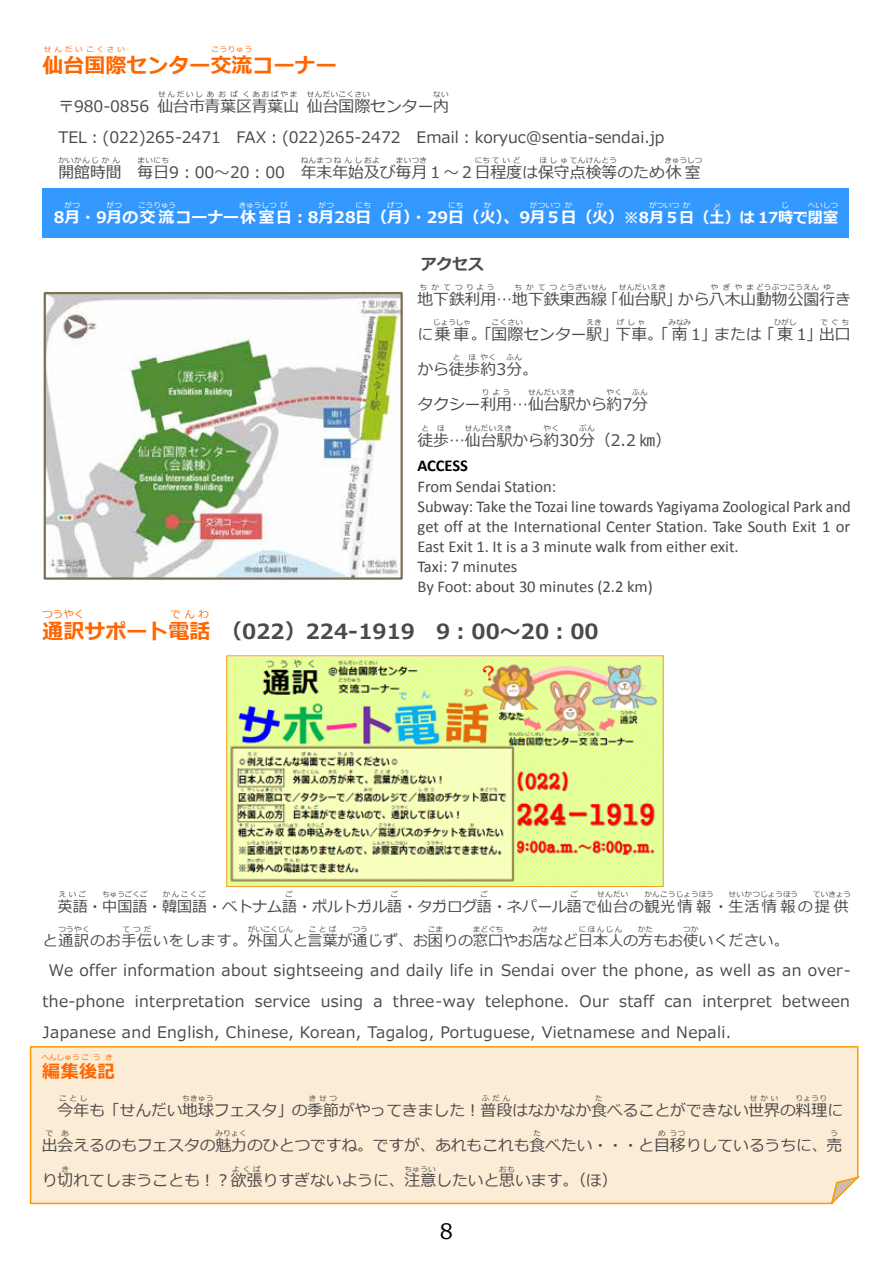
<style>
.page{position:relative;width:893px;height:1263px;background:#fff}
.page>*{position:absolute;margin:0;border:0;box-sizing:border-box;transform-origin:0 0}
.t1{font:21.3px "Meiryo";color:#000}
.t2{font:700 20.85px "Meiryo";letter-spacing:.005em;color:#4c4949}
.t3{font:700 20.85px "Meiryo";color:#f60}
.t4{font:700 18px "Meiryo";color:#f60}
.t5{font:16.5px/20.1px "Calibri";letter-spacing:-.005em;color:#4c4949}
.t6{font:700 16.5px "Calibri";letter-spacing:-.005em;color:#000}
.t7{font:15.9px/30.8px "Meiryo";color:#4c4949}
.t8{font:700 15.9px "Meiryo";letter-spacing:.005em;color:#fff}
.t9{font:italic 700 15.9px "Meiryo";color:#4c4949}
.t10{font:15.15px "Meiryo";color:#4c4949}
.t11{font:10.5px "Meiryo";color:#f60}
.t12{font:7.5px "Meiryo";letter-spacing:.05em;color:#4c4949}
.t13{font:7.5px "Meiryo";color:#fff}
.t14{font:7.5px "Meiryo";letter-spacing:.025em;color:#4c4949}
.t15{font:7.5px "Meiryo";letter-spacing:.29em;color:#4c4949}
.t16{font:7.5px "Meiryo";letter-spacing:.145em;color:#4c4949}
.t17{font:7.5px "Meiryo";letter-spacing:.38em;color:#f60}
.t18{font:7.5px "Meiryo";color:#f60}
.t19{font:7.5px "Meiryo";letter-spacing:.14em;color:#4c4949}
.t20{font:7.5px "Meiryo";letter-spacing:.5em;color:#4c4949}
.t21{font:7.5px "Meiryo";letter-spacing:.31em;color:#f60}
.s1{font-size:15.15px}
</style>
<div class="page">
<img style="left:228px;top:657px;width:434px;height:228px">
<div style="left:226px;top:655px;width:438px;height:232px;border:1px solid #f0a22e"></div>
<img style="left:47px;top:295px;width:353px;height:282px">
<div style="left:44px;top:292px;width:359px;height:288px;border:2px solid #7c7154"></div>
<div style="left:42px;top:188px;width:807px;height:50px;background:#39f"></div>
<div style="left:29px;top:1046px;width:831px;height:159px;background:#fcecd5"></div>
<p class="t17" style="left:44px;top:44px;width:83px">せんだいこくさい</p>
<p class="t21" style="left:211px;top:44px;width:43px">こうりゅう</p>
<h2 class="t3" style="left:42px;top:50px;width:296px">仙台国際センター交流コーナー</h2>
<p class="t12" style="left:158px;top:89px;width:46px">せんだいし</p>
<p class="t15" style="left:207px;top:89px;width:92px">あおばくあおばやま</p>
<p class="t12" style="left:307px;top:89px;width:65px">せんだいこくさい</p>
<p class="t12" style="left:433px;top:89px;width:17px">ない</p>
<p class="t7" style="left:58px;top:120px;width:607px;line-height:35px">TEL：(022)265-2471 FAX：(022)265-2472 Email：koryuc@sentia-sendai.jp開館時間</p>
<p class="t7" style="left:58px;top:91px;width:242px">〒980-0856 仙台市青葉区青葉山</p>
<p class="t7" style="left:307px;top:91px;width:144px">仙台国際センター内</p>
<p class="t12" style="left:138px;top:155px;width:33px">まいにち</p>
<p class="t16" style="left:301px;top:155px;width:80px">ねんまつねんしおよ</p>
<p class="t12" style="left:396px;top:155px;width:33px">まいつき</p>
<p class="t12" style="left:475px;top:155px;width:47px">にちていど</p>
<p class="t12" style="left:539px;top:155px;width:79px">ほしゅてんけんとう</p>
<p class="t12" style="left:664px;top:155px;width:39px">きゅうしつ</p>
<p class="t19" style="left:58px;top:155px;width:63px">かいかんじかん</p>
<p class="t7" style="left:138px;top:157px;width:564px">毎日9：00～20：00 年末年始及び毎月１～２日程度は保守点検等のため休室</p>
<p class="t13" style="left:64px;top:200px;width:17px">がつ</p>
<p class="t13" style="left:107px;top:200px;width:17px">がつ</p>
<p class="t13" style="left:138px;top:200px;width:39px">こうりゅう</p>
<p class="t13" style="left:239px;top:200px;width:39px">きゅうしつ</p>
<p class="t13" style="left:280px;top:200px;width:9px">び</p>
<p class="t13" style="left:318px;top:200px;width:17px">がつ</p>
<p class="t13" style="left:355px;top:200px;width:17px">にち</p>
<p class="t13" style="left:387px;top:200px;width:17px">げつ</p>
<p class="t13" style="left:448px;top:200px;width:17px">にち</p>
<p class="t13" style="left:484px;top:200px;width:9px">か</p>
<p class="t13" style="left:530px;top:200px;width:32px">がついつ</p>
<p class="t13" style="left:565px;top:200px;width:9px">か</p>
<p class="t13" style="left:596px;top:200px;width:9px">か</p>
<p class="t13" style="left:649px;top:200px;width:32px">がついつ</p>
<p class="t13" style="left:683px;top:200px;width:9px">か</p>
<p class="t13" style="left:713px;top:202px;width:9px">ど</p>
<p class="t13" style="left:782px;top:200px;width:9px">じ</p>
<p class="t13" style="left:808px;top:200px;width:32px">へいしつ</p>
<p class="t8" style="left:54px;top:206px;width:786px">8月・9月の交流コーナー休室日：8月28日（月）・29日（火）、9月5日（火）<span class="s1">※8月 5 日（土）は 17時で閉室</span></p>
<p class="t11" style="left:42px;top:606px;width:43px">つうやく</p>
<p class="t11" style="left:170px;top:606px;width:40px">でんわ</p>
<h2 class="t3" style="left:42px;top:616px;width:169px">通訳サポート電話</h2>
<p class="t9" style="left:421px;top:253px;width:65px">アクセス</p>
<p class="t7" style="left:417px;top:284px;width:191px">地下鉄利用…地下鉄東西線</p>
<p class="t12" style="left:619px;top:282px;width:49px">せんだいえき</p>
<p class="t12" style="left:711px;top:282px;width:110px">やぎやまどうぶつこうえん</p>
<p class="t12" style="left:823px;top:282px;width:9px">ゆ</p>
<p class="t7" style="left:417px;top:320px;width:435px">に乗車。「国際センター駅」下車。「南 1」または「東 1」出口</p>
<p class="t20" style="left:420px;top:282px;width:76px">ちかてつりよう</p>
<p class="t12" style="left:514px;top:282px;width:94px">ちかてつとうざいせん</p>
<p class="t7" style="left:603px;top:284px;width:250px">「仙台駅」から八木山動物公園行き</p>
<p class="t12" style="left:433px;top:317px;width:39px">じょうしゃ</p>
<p class="t12" style="left:492px;top:317px;width:33px">こくさい</p>
<p class="t12" style="left:586px;top:317px;width:17px">えき</p>
<p class="t12" style="left:617px;top:317px;width:30px">げしゃ</p>
<p class="t12" style="left:668px;top:317px;width:24px">みなみ</p>
<p class="t12" style="left:774px;top:317px;width:24px">ひがし</p>
<p class="t12" style="left:820px;top:317px;width:30px">でぐち</p>
<p class="t7" style="left:417px;top:355px;width:122px">から徒歩約3分。</p>
<p class="t12" style="left:453px;top:352px;width:25px">と ほ</p>
<p class="t12" style="left:480px;top:352px;width:17px">やく</p>
<p class="t12" style="left:506px;top:352px;width:17px">ふん</p>
<p class="t7" style="left:417px;top:390px;width:232px">タクシー利用…仙台駅から約7分</p>
<p class="t12" style="left:482px;top:387px;width:30px">りよう</p>
<p class="t12" style="left:528px;top:387px;width:49px">せんだいえき</p>
<p class="t12" style="left:606px;top:387px;width:17px">やく</p>
<p class="t12" style="left:632px;top:387px;width:17px">ふん</p>
<p class="t7" style="left:417px;top:425px;width:255px">徒歩…仙台駅から約30分（2.2 ㎞）</p>
<p class="t12" style="left:421px;top:423px;width:25px">と ほ</p>
<p class="t12" style="left:465px;top:423px;width:49px">せんだいえき</p>
<p class="t12" style="left:543px;top:423px;width:17px">やく</p>
<p class="t12" style="left:579px;top:423px;width:17px">ぷん</p>
<p class="t6" style="left:417px;top:454px;width:52px">ACCESS</p>
<p class="t5" style="left:417px;top:476px;width:435px">From Sendai Station:<br>Subway: Take the Tozai line towards Yagiyama Zoological Park and get off at the International Center Station. Take South Exit 1 or East Exit 1. It is a 3 minute walk from either exit.<br>Taxi: 7 minutes<br>By Foot: about 30 minutes (2.2 km)</p>
<h2 class="t2" style="left:221px;top:616px;width:379px">（022）224-1919 9：00～20：00</h2>
<p class="t12" style="left:59px;top:889px;width:29px">えいご</p>
<p class="t12" style="left:102px;top:889px;width:47px">ちゅうごくご</p>
<p class="t12" style="left:163px;top:889px;width:45px">かんこくご</p>
<p class="t12" style="left:286px;top:889px;width:9px">ご</p>
<p class="t12" style="left:391px;top:889px;width:9px">ご</p>
<p class="t12" style="left:480px;top:889px;width:9px">ご</p>
<p class="t12" style="left:570px;top:889px;width:9px">ご</p>
<p class="t12" style="left:597px;top:889px;width:33px">せんだい</p>
<p class="t14" style="left:644px;top:889px;width:71px">かんこうじょうほう</p>
<p class="t14" style="left:729px;top:889px;width:71px">せいかつじょうほう</p>
<p class="t12" style="left:813px;top:889px;width:39px">ていきょう</p>
<p class="t10" style="left:42px;top:930px;width:748px">と通訳のお手伝いをします。外国人と言葉が通じず、お困りの窓口やお店など日本人の方もお使いください。</p>
<p class="t10" style="left:58px;top:896px;width:792px">英語・中国語・韓国語・ベトナム語・ポルトガル語・タガログ語・ネパール語で仙台の観光情報・生活情報の提供</p>
<p class="t12" style="left:58px;top:924px;width:33px">つうやく</p>
<p class="t12" style="left:123px;top:924px;width:30px">てつだ</p>
<p class="t12" style="left:248px;top:924px;width:47px">がいこくじん</p>
<p class="t12" style="left:309px;top:924px;width:29px">ことば</p>
<p class="t12" style="left:353px;top:924px;width:17px">つう</p>
<p class="t12" style="left:428px;top:924px;width:17px">こま</p>
<p class="t12" style="left:473px;top:924px;width:32px">まどぐち</p>
<p class="t12" style="left:533px;top:924px;width:17px">みせ</p>
<p class="t12" style="left:579px;top:924px;width:45px">にほんじん</p>
<p class="t12" style="left:638px;top:924px;width:17px">かた</p>
<p class="t12" style="left:683px;top:924px;width:17px">つか</p>
<p class="t7" style="left:42px;top:956px;width:810px;text-align:justify;text-indent:6px">We offer information about sightseeing and daily life in Sendai over the phone, as well as an over&shy;the-phone interpretation service using a three-way telephone. Our staff can interpret between Japanese and English, Chinese, Korean, Tagalog, Portuguese, Vietnamese and Nepali.</p>
<p class="t18" style="left:42px;top:1052px;width:72px">へんしゅうこうき</p>
<p class="t4" style="left:42px;top:1058px;width:75px">編集後記</p>
<p class="t12" style="left:59px;top:1093px;width:30px">ことし</p>
<p class="t12" style="left:182px;top:1093px;width:33px">ちきゅう</p>
<p class="t12" style="left:309px;top:1093px;width:30px">きせつ</p>
<p class="t12" style="left:482px;top:1093px;width:30px">ふだん</p>
<p class="t12" style="left:595px;top:1093px;width:9px">た</p>
<p class="t12" style="left:750px;top:1093px;width:30px">せかい</p>
<p class="t12" style="left:796px;top:1093px;width:33px">りょうり</p>
<p class="t7" style="left:42px;top:1131px;width:802px">出会えるのもフェスタの魅力のひとつですね。ですが、あれもこれも食べたい・・・と目移りしているうちに、売</p>
<p class="t7" style="left:58px;top:1096px;width:787px">今年も「せんだい地球フェスタ」の季節がやってきました！普段はなかなか食べることができない世界の料理に</p>
<p class="t12" style="left:46px;top:1128px;width:25px">で あ</p>
<p class="t12" style="left:215px;top:1128px;width:33px">みりょく</p>
<p class="t12" style="left:533px;top:1128px;width:9px">た</p>
<p class="t12" style="left:658px;top:1128px;width:9px">め</p>
<p class="t12" style="left:670px;top:1128px;width:17px">うつ</p>
<p class="t12" style="left:831px;top:1128px;width:9px">う</p>
<p class="t7" style="left:42px;top:1166px;width:577px">り切れてしまうことも！？欲張りすぎないように、注意したいと思います。（ほ）</p>
<p class="t12" style="left:62px;top:1163px;width:9px">き</p>
<p class="t12" style="left:232px;top:1163px;width:30px">よくば</p>
<p class="t12" style="left:404px;top:1163px;width:33px">ちゅうい</p>
<p class="t12" style="left:499px;top:1163px;width:17px">おも</p>
<h1 class="t1" style="left:440px;top:1216px;width:15px">8</h1>
</div>
